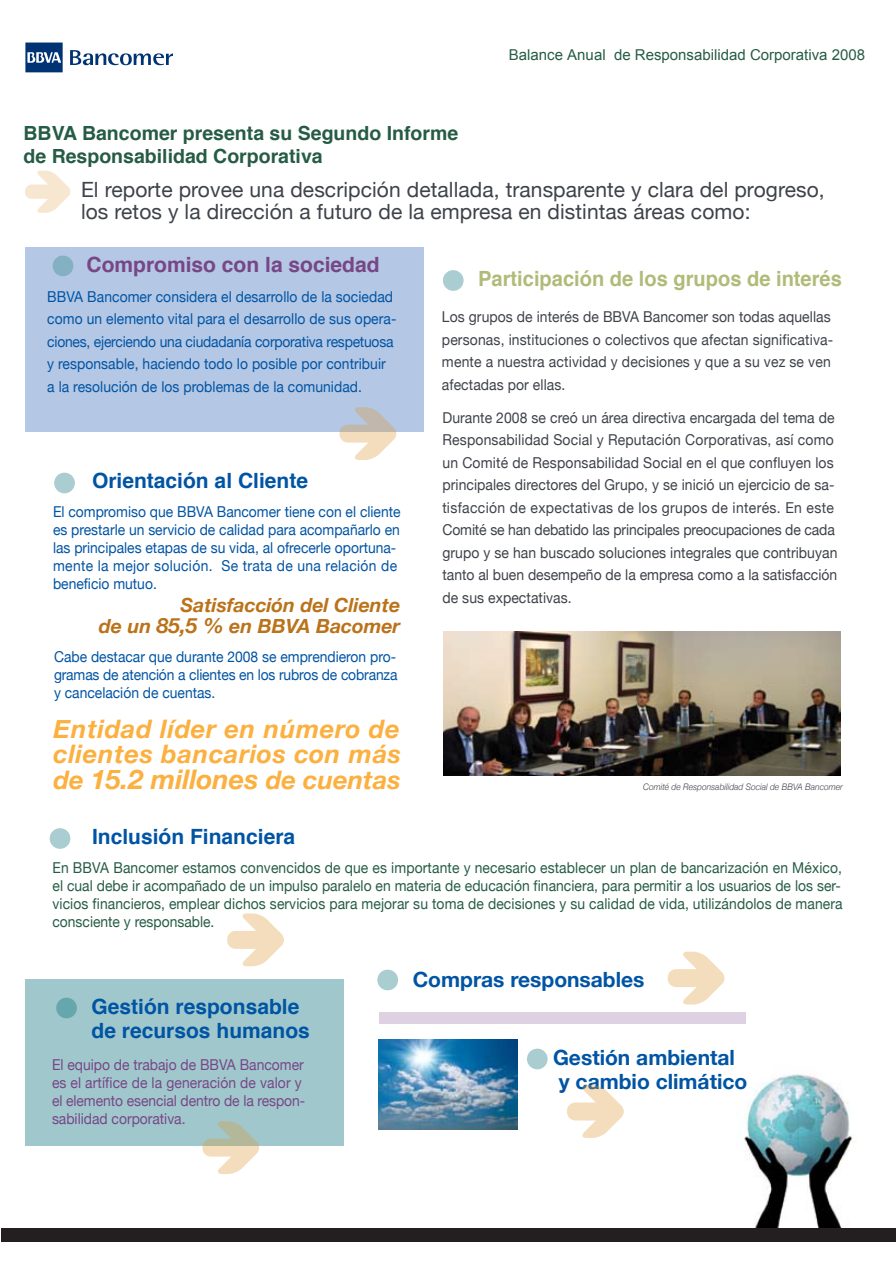
<style>
.page{position:relative;width:896px;height:1263px;background:#fff}
.page>*{position:absolute;margin:0;border:0;box-sizing:border-box;transform-origin:0 0}
.t1{font:italic 700 27px "Helvetica Neue";color:#fbb03f}
.t2{font:italic 700 25.5px/25.5px "Helvetica Neue";letter-spacing:.025em;color:#fbb03f}
.t3{font:21px/22.5px "Helvetica Neue";letter-spacing:.005em;color:#3e4249}
.t4{font:700 21px/24px "Helvetica";color:#0054a4}
.t5{font:700 21px/24px "Helvetica Neue";color:#0054a4}
.t6{font:700 21px "Helvetica";color:#b1bb79;scale:.96 1}
.t7{font:700 21px "Helvetica";color:#774687}
.t8{font:700 19.5px/23.4px "Helvetica";color:#265c45}
.t9{font:italic 700 19.5px/21px "Helvetica Neue";color:#ba731a;text-align:right}
.t10{font:15px/22.5px "Helvetica Neue";letter-spacing:.005em;color:#3e4249;scale:.93 1}
.t11{font:15px/18px "Helvetica Neue";color:#0054a4;scale:.92 1}
.t12{font:15px/18px "Helvetica Neue";letter-spacing:.01em;color:#265c45;scale:.92 1}
.t13{font:15px/18px "Helvetica Neue";color:#774687;scale:.92 1}
.t14{font:15px "Arial";color:#265c45}
.t15{font:italic 300 9px "Helvetica Neue";letter-spacing:.005em;color:#3e4249;scale:.93 1}
.s1{font-size:21px}
.s2{font-size:25.5px}
</style>
<div class="page">
<img style="left:379px;top:1039px;width:139px;height:90px">
<div style="left:26px;top:980px;width:318px;height:166px;background:#a0c8cc"></div>
<svg style="left:667px;top:952px;width:57px;height:53px"></svg>
<div style="left:26px;top:248px;width:397px;height:184px;background:#b4c7e4"></div>
<img style="left:744px;top:1074px;width:109px;height:154px">
<svg style="left:25px;top:43px;width:38px;height:29px"></svg>
<svg style="left:70px;top:50px;width:103px;height:15px"></svg>
<div style="left:1px;top:1228px;width:895px;height:14px;background:#231f20"></div>
<svg style="left:25px;top:171px;width:45px;height:42px"></svg>
<svg style="left:339px;top:407px;width:57px;height:53px"></svg>
<img style="left:443px;top:631px;width:397px;height:145px">
<svg style="left:227px;top:913px;width:57px;height:53px"></svg>
<svg style="left:202px;top:1121px;width:57px;height:53px"></svg>
<svg style="left:567px;top:1085px;width:56px;height:53px"></svg>
<div style="left:379px;top:1012px;width:366px;height:12px;background:#ded2e2"></div>
<div style="left:53px;top:256px;width:20px;height:20px;background:#83b1c3;border-radius:50%"></div>
<div style="left:54px;top:473px;width:21px;height:20px;background:#a9cdd1;border-radius:50%"></div>
<div style="left:443px;top:270px;width:20px;height:21px;background:#a9cdd1;border-radius:50%"></div>
<div style="left:50px;top:828px;width:20px;height:21px;background:#a9cdd1;border-radius:50%"></div>
<div style="left:56px;top:998px;width:21px;height:20px;background:#66a7ad;border-radius:50%"></div>
<div style="left:377px;top:970px;width:21px;height:20px;background:#a9cdd1;border-radius:50%"></div>
<div style="left:527px;top:1049px;width:20px;height:20px;background:#a9cdd1;border-radius:50%"></div>
<p class="t14" style="left:509px;top:46px;width:358px">Balance Anual de Responsabilidad Corporativa 2008</p>
<h3 class="t8" style="left:23px;top:120px;width:436px">BBVA Bancomer presenta su Segundo Informe de Responsabilidad Corporativa</h3>
<h3 class="t3" style="left:81px;top:178px;width:745px">El reporte provee una descripción detallada, transparente y clara del progreso, los retos y la dirección a futuro de la empresa en distintas áreas como:</h3>
<h3 class="t7" style="left:87px;top:246px;width:294px">Compromiso con la sociedad</h3>
<h3 class="t6" style="left:478px;top:260px;width:380px">Participación de los grupos de interés</h3>
<p class="t11" style="left:47px;top:285px;width:381px;line-height:22.5px">BBVA Bancomer considera el desarrollo de la sociedad como un elemento vital para el desarrollo de sus opera&shy;ciones, ejerciendo una ciudadanía corporativa respetuosa y responsable, haciendo todo lo posible por contribuir a la resolución de los problemas de la comunidad.</p>
<p class="t10" style="left:442px;top:305px;width:422px">Los grupos de interés de BBVA Bancomer son todas aquellas personas, instituciones o colectivos que afectan significativa&shy;mente a nuestra actividad y decisiones y que a su vez se ven afectadas por ellas.</p>
<p class="t10" style="left:442px;top:406px;width:426px">Durante 2008 se creó un área directiva encargada del tema de Responsabilidad Social y Reputación Corporativas, así como un Comité de Responsabilidad Social en el que confluyen los principales directores del Grupo, y se inició un ejercicio de sa&shy;tisfacción de expectativas de los grupos de interés. En este Comité se han debatido las principales preocupaciones de cada grupo y se han buscado soluciones integrales que contribuyan tanto al buen desempeño de la empresa como a la satisfacción de sus expectativas.</p>
<h3 class="t4" style="left:92px;top:467px;width:217px">Orientación al Cliente</h3>
<p class="t11" style="left:53px;top:502px;width:379px">El compromiso que BBVA Bancomer tiene con el cliente es prestarle un servicio de calidad para acompañarlo en las principales etapas de su vida, al ofrecerle oportuna&shy;mente la mejor solución. Se trata de una relación de beneficio mutuo.</p>
<h3 class="t9" style="left:99px;top:594px;width:303px">Satisfacción del Cliente<br>de un <span class="s1">85,5 %</span> en BBVA Bacomer</h3>
<p class="t11" style="left:54px;top:647px;width:375px;text-align:justify">Cabe destacar que durante 2008 se emprendieron pro&shy;gramas de atención a clientes en los rubros de cobranza y cancelación de cuentas.</p>
<h2 class="t2" style="left:54px;top:715px;width:349px">Entidad líder en número de clientes bancarios con más</h2>
<h1 class="t1" style="left:54px;top:762px;width:348px"><span class="s2">de</span> 15.2 millones <span class="s2">de cuentas</span></h1>
<h3 class="t4" style="left:92px;top:824px;width:205px">Inclusión Financiera</h3>
<p class="t12" style="left:52px;top:858px;width:860px">En BBVA Bancomer estamos convencidos de que es importante y necesario establecer un plan de bancarización en México, el cual debe ir acompañado de un impulso paralelo en materia de educación financiera, para permitir a los usuarios de los ser&shy;vicios financieros, emplear dichos servicios para mejorar su toma de decisiones y su calidad de vida, utilizándolos de manera consciente y responsable.</p>
<p class="t15" style="left:643px;top:781px;width:216px">Comité de Responsabilidad Social de BBVA Bancomer</p>
<h3 class="t4" style="left:92px;top:994px;width:220px">Gestión responsable de recursos humanos</h3>
<p class="t13" style="left:52px;top:1055px;width:277px">El equipo de trabajo de BBVA Bancomer es el artífice de la generación de valor y el elemento esencial dentro de la respon&shy;sabilidad corporativa.</p>
<h3 class="t5" style="left:412px;top:967px;width:233px">Compras responsables</h3>
<h3 class="t5" style="left:553px;top:1045px;width:196px">Gestión ambiental y cambio climático</h3>
</div>
